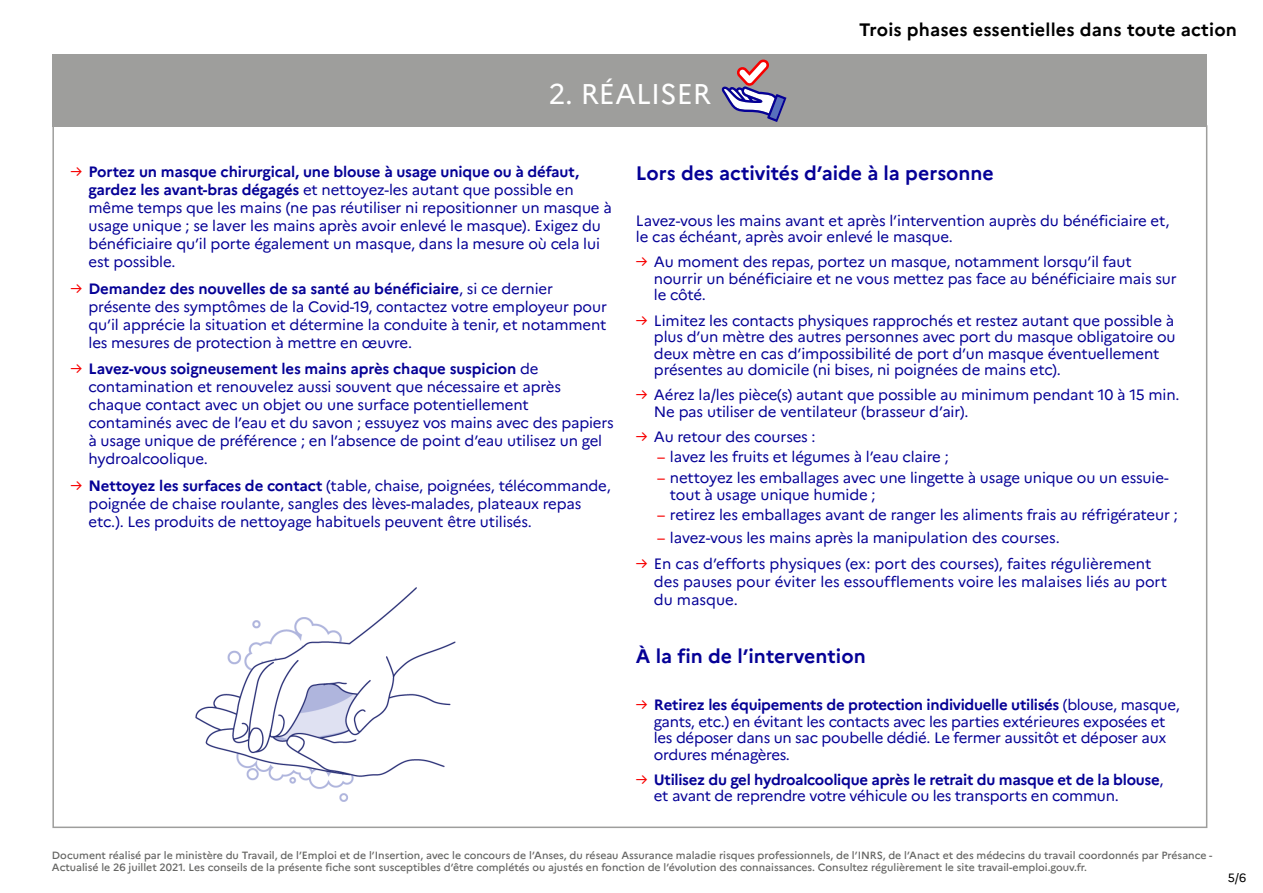
<style>
.page{position:relative;width:1263px;height:893px;background:#fff}
.page>*{position:absolute;margin:0;border:0;box-sizing:border-box;transform-origin:0 0}
.t1{font:28.5px "Marianne";color:#fff}
.t2{font:700 19.5px "Marianne";color:#050096}
.t3{font:700 18px "Marianne";letter-spacing:.01em;color:#000}
.t4{font:15px/18px "Marianne";letter-spacing:-.01em;color:#050096}
.t5{font:700 15px/16.5px "Marianne";letter-spacing:-.02em;color:#050096}
.t6{font:12px "Marianne";color:#000}
.t7{font:500 10.5px/12.6px "Marianne";color:#656563}
.s1{color:#f70000}
.s2{font-weight:700}
.s3{font-weight:400;color:#f70000}
.s4{font-weight:400}
</style>
<div class="page">
<div style="left:52px;top:54px;width:1155px;height:72px;background:#9e9e9c"></div>
<svg style="left:721px;top:59px;width:65px;height:63px"></svg>
<img style="left:195px;top:587px;width:261px;height:215px">
<h1 class="t1" style="left:548px;top:76px;width:164px">2. RÉALISER</h1>
<p class="t3" style="left:859px;top:18px;width:379px">Trois phases essentielles dans toute action</p>
<p class="t4" style="left:89px;top:163px;width:525px;text-indent:-18px"><span class="s1">→</span> <span class="s2">Portez un masque chirurgical, une blouse à usage unique ou à défaut, gardez les avant-bras dégagés</span> et nettoyez-les autant que possible en même temps que les mains (ne pas réutiliser ni repositionner un masque à usage unique ; se laver les mains après avoir enlevé le masque). Exigez du bénéficiaire qu’il porte également un masque, dans la mesure où cela lui est possible.</p>
<p class="t4" style="left:89px;top:279px;width:520px;text-indent:-18px"><span class="s1">→</span> <span class="s2">Demandez des nouvelles de sa santé au bénéficiaire</span>, si ce dernier présente des symptômes de la Covid-19, contactez votre employeur pour qu’il apprécie la situation et détermine la conduite à tenir, et notamment les mesures de protection à mettre en œuvre.</p>
<p class="t4" style="left:89px;top:360px;width:527px;text-indent:-18px"><span class="s1">→</span> <span class="s2">Lavez-vous soigneusement les mains après chaque suspicion</span> de contamination et renouvelez aussi souvent que nécessaire et après chaque contact avec un objet ou une surface potentiellement contaminés avec de l’eau et du savon ; essuyez vos mains avec des papiers à usage unique de préférence ; en l’absence de point d’eau utilisez un gel hydroalcoolique.</p>
<p class="t4" style="left:89px;top:476px;width:524px;text-indent:-18px"><span class="s1">→</span> <span class="s2">Nettoyez les surfaces de contact</span> (table, chaise, poignées, télécommande, poignée de chaise roulante, sangles des lèves-malades, plateaux repas etc.). Les produits de nettoyage habituels peuvent être utilisés.</p>
<h2 class="t2" style="left:636px;top:162px;width:359px">Lors des activités d’aide à la personne</h2>
<p class="t4" style="left:636px;top:212px;width:535px;line-height:16.5px">Lavez-vous les mains avant et après l’intervention auprès du bénéficiaire et, le cas échéant, après avoir enlevé le masque.</p>
<p class="t4" style="left:654px;top:254px;width:524px;line-height:16.5px;text-indent:-18px"><span class="s1">→</span> Au moment des repas, portez un masque, notamment lorsqu’il faut nourrir un bénéficiaire et ne vous mettez pas face au bénéficiaire mais sur le côté.</p>
<p class="t4" style="left:654px;top:312px;width:523px;line-height:16.5px;text-indent:-18px"><span class="s1">→</span> Limitez les contacts physiques rapprochés et restez autant que possible à plus d’un mètre des autres personnes avec port du masque obligatoire ou deux mètre en cas d’impossibilité de port d’un masque éventuellement présentes au domicile (ni bises, ni poignées de mains etc).</p>
<p class="t4" style="left:654px;top:386px;width:527px;line-height:16.5px;text-indent:-18px"><span class="s1">→</span> Aérez la/les pièce(s) autant que possible au minimum pendant 10 à 15 min.<br>Ne pas utiliser de ventilateur (brasseur d’air).</p>
<p class="t4" style="left:636px;top:427px;width:181px"><span class="s1">→</span> Au retour des courses :</p>
<p class="t4" style="left:657px;top:448px;width:293px"><span class="s1">–</span> lavez les fruits et légumes à l’eau claire ;</p>
<p class="t4" style="left:670px;top:469px;width:500px;line-height:16.5px;text-indent:-13px"><span class="s1">–</span> nettoyez les emballages avec une lingette à usage unique ou un essuie&shy;tout à usage unique humide ;</p>
<p class="t4" style="left:657px;top:506px;width:522px"><span class="s1">–</span> retirez les emballages avant de ranger les aliments frais au réfrigérateur ;</p>
<p class="t4" style="left:657px;top:528px;width:404px"><span class="s1">–</span> lavez-vous les mains après la manipulation des courses.</p>
<p class="t4" style="left:654px;top:555px;width:515px;text-indent:-18px"><span class="s1">→</span> En cas d’efforts physiques (ex: port des courses), faites régulièrement des pauses pour éviter les essoufflements voire les malaises liés au port du masque.</p>
<h2 class="t2" style="left:636px;top:645px;width:231px">À la fin de l’intervention</h2>
<p class="t4" style="left:654px;top:697px;width:527px;line-height:16.5px;text-indent:-18px"><span class="s1">→</span> <span class="s2">Retirez les équipements de protection individuelle utilisés</span> (blouse, masque, gants, etc.) en évitant les contacts avec les parties extérieures exposées et les déposer dans un sac poubelle dédié. Le fermer aussitôt et déposer aux ordures ménagères.</p>
<p class="t5" style="left:654px;top:771px;width:511px;text-indent:-18px"><span class="s3">→</span> Utilisez du gel hydroalcoolique après le retrait du masque et de la blouse<span class="s4">, et avant de reprendre votre véhicule ou les transports en commun.</span></p>
<p class="t7" style="left:52px;top:848px;width:1162px">Document réalisé par le ministère du Travail, de l’Emploi et de l’Insertion, avec le concours de l’Anses, du réseau Assurance maladie risques professionnels, de l’INRS, de l’Anact et des médecins du travail coordonnés par Présance -<br>Actualisé le 26 juillet 2021. Les conseils de la présente fiche sont susceptibles d’être complétés ou ajustés en fonction de l’évolution des connaissances. Consultez régulièrement le site travail-emploi.gouv.fr.</p>
<p class="t6" style="left:1228px;top:870px;width:20px">5/6</p>
</div>
